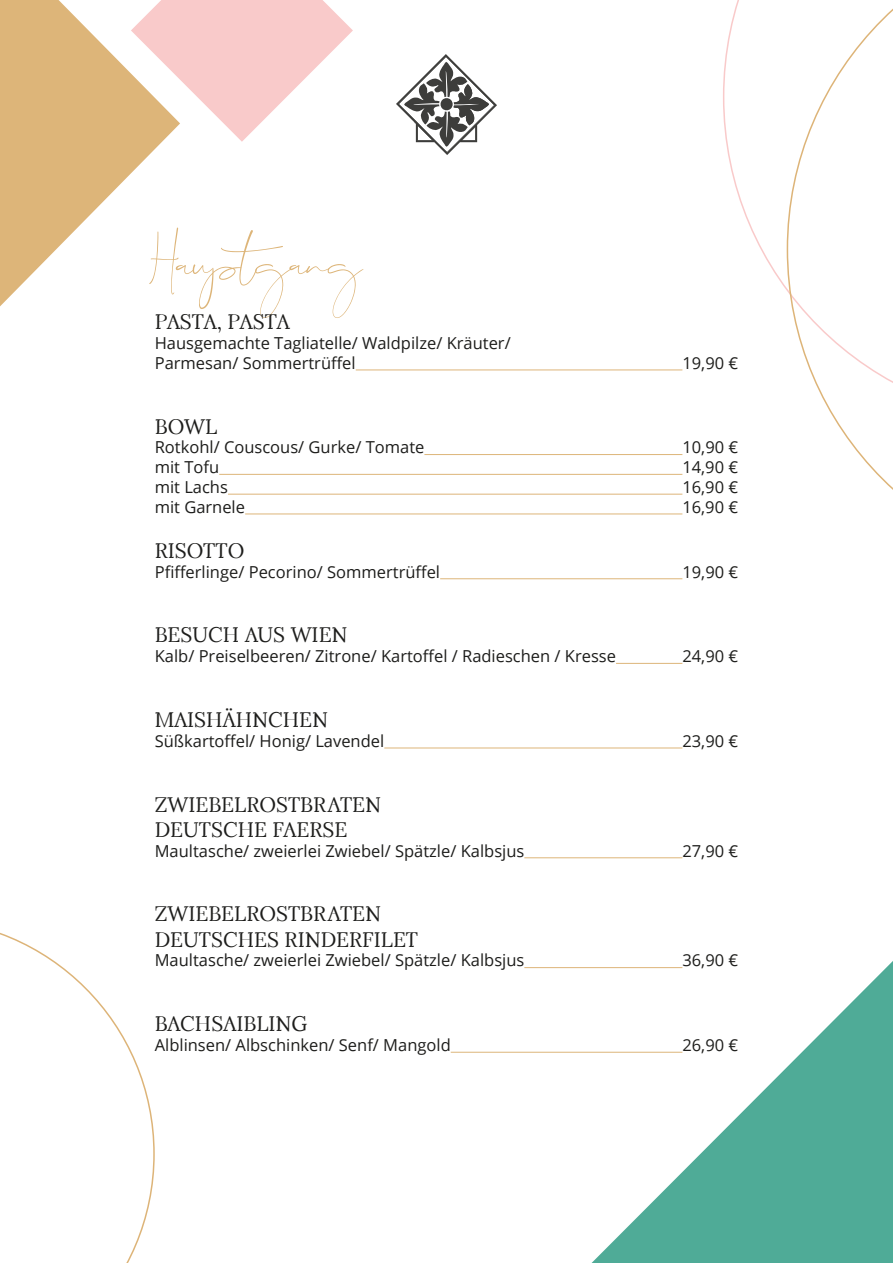
<style>
.page{position:relative;width:893px;height:1263px;background:#fff}
.page>*{position:absolute;margin:0;border:0;box-sizing:border-box;transform-origin:0 0}
.t1{font:60px "Consuela Script";color:#ddb579}
.t2{font:21px/25.2px "Leiko";color:#1d1d1b}
.t3{font:16.5px/19.8px "Open Sans";color:#1d1d1b}
</style>
<div class="page">
<svg style="left:396px;top:54px;width:101px;height:101px"></svg>
<svg style="left:723px;top:0;width:64px;height:291px"></svg>
<svg style="left:787px;top:8px;width:106px;height:482px"></svg>
<svg style="left:0;top:932px;width:155px;height:331px"></svg>
<svg style="left:0;top:0;width:162px;height:306px;fill:#ddb579"></svg>
<svg style="left:131px;top:0;width:222px;height:142px"></svg>
<svg style="left:592px;top:961px;width:301px;height:302px"></svg>
<hr style="left:356px;top:369px;width:326px;height:1px;background:#ddb579">
<hr style="left:424px;top:454px;width:258px;height:1px;background:#ddb579">
<hr style="left:219px;top:474px;width:463px;height:1px;background:#ddb579">
<hr style="left:228px;top:494px;width:454px;height:1px;background:#ddb579">
<hr style="left:245px;top:513px;width:437px;height:1px;background:#ddb579">
<hr style="left:440px;top:578px;width:242px;height:1px;background:#ddb579">
<hr style="left:616px;top:663px;width:66px;height:1px;background:#ddb579">
<hr style="left:384px;top:747px;width:298px;height:1px;background:#ddb579">
<hr style="left:524px;top:857px;width:158px;height:1px;background:#ddb579">
<hr style="left:524px;top:967px;width:158px;height:1px;background:#ddb579">
<hr style="left:451px;top:1052px;width:231px;height:1px;background:#ddb579">
<h1 class="t1" style="left:155px;top:223px;width:210px">Hauptgang</h1>
<p class="t2" style="left:155px;top:309px;width:136px">PASTA, PASTA</p>
<p class="t3" style="left:155px;top:333px;width:357px">Hausgemachte Tagliatelle/ Waldpilze/ Kräuter/<br>Parmesan/ Sommertrüffel</p>
<p class="t3" style="left:682px;top:352px;width:57px">19,90 €</p>
<p class="t2" style="left:155px;top:414px;width:64px">BOWL</p>
<p class="t3" style="left:155px;top:437px;width:271px">Rotkohl/ Couscous/ Gurke/ Tomate</p>
<p class="t3" style="left:682px;top:437px;width:57px">10,90 €</p>
<p class="t3" style="left:155px;top:457px;width:66px">mit Tofu</p>
<p class="t3" style="left:682px;top:457px;width:57px">14,90 €</p>
<p class="t3" style="left:155px;top:477px;width:75px">mit Lachs</p>
<p class="t3" style="left:682px;top:477px;width:57px">16,90 €</p>
<p class="t3" style="left:155px;top:496px;width:92px">mit Garnele</p>
<p class="t3" style="left:682px;top:496px;width:57px">16,90 €</p>
<p class="t2" style="left:155px;top:538px;width:91px">RISOTTO</p>
<p class="t3" style="left:155px;top:561px;width:287px">Pfifferlinge/ Pecorino/ Sommertrüffel</p>
<p class="t3" style="left:682px;top:561px;width:57px">19,90 €</p>
<p class="t2" style="left:155px;top:623px;width:194px">BESUCH AUS WIEN</p>
<p class="t3" style="left:155px;top:646px;width:463px">Kalb/ Preiselbeeren/ Zitrone/ Kartoffel / Radieschen / Kresse</p>
<p class="t3" style="left:682px;top:646px;width:57px">24,90 €</p>
<p class="t2" style="left:155px;top:707px;width:175px">MAISHÄ HNCHEN</p>
<p class="t3" style="left:155px;top:730px;width:231px">Süßkartoffel/ Honig/ Lavendel</p>
<p class="t3" style="left:682px;top:730px;width:57px">23,90 €</p>
<p class="t2" style="left:155px;top:792px;width:228px">ZWIEBELROSTBRATEN<br>DEUTSCHE FAERSE</p>
<p class="t3" style="left:155px;top:840px;width:371px">Maultasche/ zweierlei Zwiebel/ Spätzle/ Kalbsjus</p>
<p class="t3" style="left:682px;top:840px;width:57px">27,90 €</p>
<p class="t2" style="left:155px;top:902px;width:265px">ZWIEBELROSTBRATEN<br>DEUTSCHES RINDERFILET</p>
<p class="t3" style="left:155px;top:950px;width:371px">Maultasche/ zweierlei Zwiebel/ Spätzle/ Kalbsjus</p>
<p class="t3" style="left:682px;top:950px;width:57px">36,90 €</p>
<p class="t2" style="left:155px;top:1011px;width:154px">BACHSAIBLING</p>
<p class="t3" style="left:155px;top:1035px;width:297px">Alblinsen/ Albschinken/ Senf/ Mangold</p>
<p class="t3" style="left:682px;top:1035px;width:57px">26,90 €</p>
</div>
